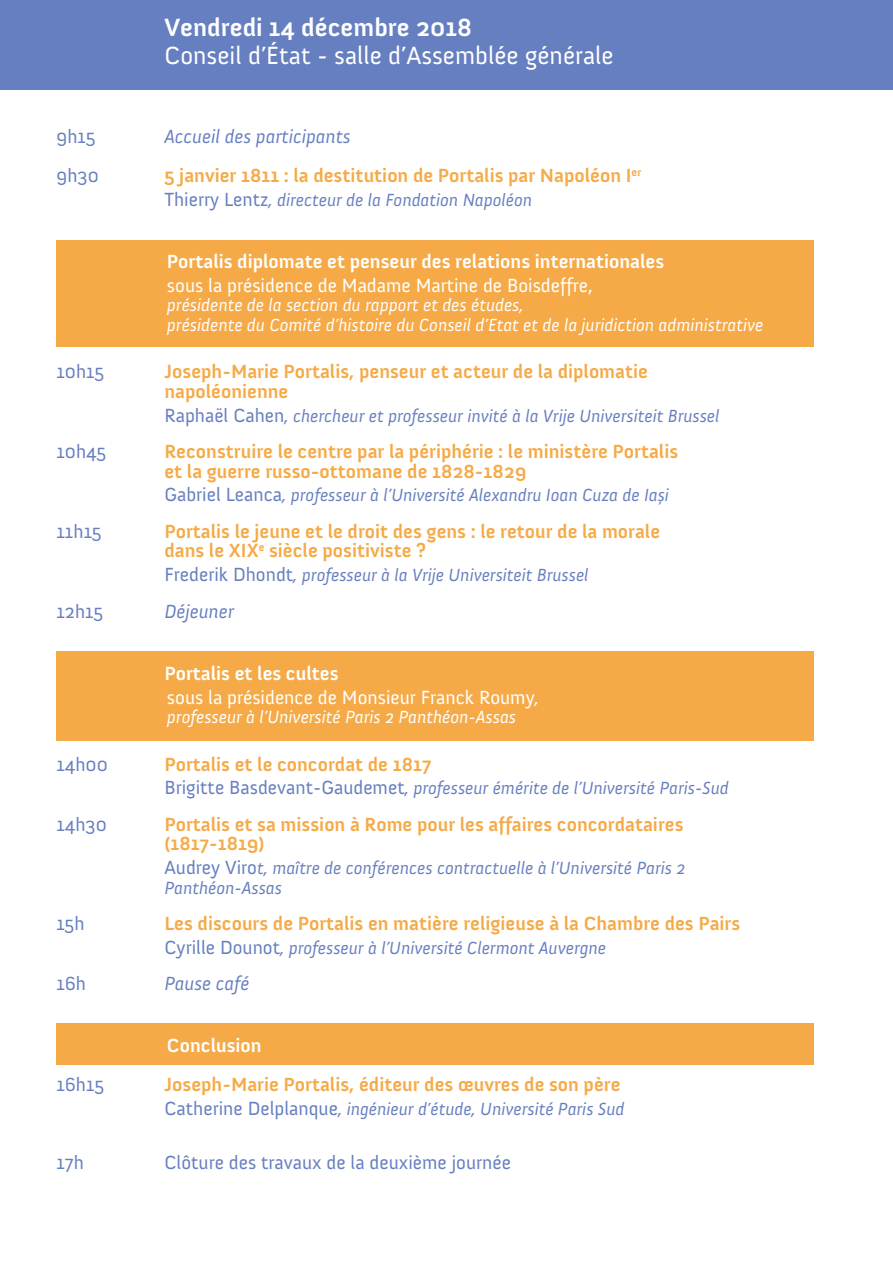
<style>
.page{position:relative;width:893px;height:1263px;background:#fff}
.page>*{position:absolute;margin:0;border:0;box-sizing:border-box;transform-origin:0 0}
.t1{font:25.5px "Anivers";color:#fff}
.t2{font:700 25.5px "Anivers";color:#fff}
.t3{font:700 19.5px/19.5px "Anivers";color:#f6aa47}
.t4{font:19.5px "Anivers";color:#667fc0}
.t5{font:700 19.5px "Anivers";color:#fff}
.t6{font:19.5px "Anivers";color:#fff}
.t7{font:italic 19.5px "Anivers";color:#667fc0}
.t8{font:italic 18px/19.5px "Anivers";color:#667fc0}
.t9{font:italic 18px "Anivers";color:#fff}
.s1{font-style:normal;font-size:19.5px}
.s2{font-style:italic;font-size:18px}
</style>
<div class="page">
<div style="left:56px;top:240px;width:758px;height:107px;background:#f6aa47"></div>
<div style="left:56px;top:651px;width:758px;height:89px;background:#f6aa47"></div>
<div style="left:56px;top:1023px;width:758px;height:42px;background:#f6aa47"></div>
<div style="left:0;top:0;width:893px;height:89px;background:#667fc0"></div>
<p class="t2" style="left:164px;top:13px;width:309px">Vendredi 14 décembre 2018</p>
<p class="t1" style="left:164px;top:42px;width:451px">Conseil d’État - salle d’Assemblée générale</p>
<p class="t4" style="left:56px;top:126px;width:41px">9h15</p>
<p class="t7" style="left:164px;top:126px;width:188px">Accueil des participants</p>
<p class="t4" style="left:56px;top:165px;width:44px">9h30</p>
<p class="t3" style="left:164px;top:166px;width:478px">5 janvier 1811 : la destitution de Portalis par Napoléon I<sup>er</sup></p>
<p class="t8" style="left:164px;top:191px;width:369px"><span class="s1">Thierry Lentz</span>, directeur de la Fondation Napoléon</p>
<p class="t5" style="left:167px;top:251px;width:499px">Portalis diplomate et penseur des relations internationales</p>
<p class="t6" style="left:167px;top:275px;width:427px">sous la présidence de Madame Martine de Boisdeffre,</p>
<p class="t9" style="left:167px;top:296px;width:358px">présidente de la section du rapport et des études,</p>
<p class="t9" style="left:167px;top:315px;width:598px">présidente du Comité d’histoire du Conseil d’Etat et de la juridiction administrative</p>
<p class="t4" style="left:56px;top:361px;width:49px">10h15</p>
<p class="t3" style="left:164px;top:362px;width:485px">Joseph-Marie Portalis, penseur et acteur de la diplomatie napoléonienne</p>
<p class="t8" style="left:164px;top:406px;width:557px"><span class="s1">Raphaël Cahen</span>, chercheur et professeur invité à la Vrije Universiteit Brussel</p>
<p class="t4" style="left:56px;top:441px;width:51px">10h45</p>
<p class="t3" style="left:164px;top:442px;width:515px">Reconstruire le centre par la périphérie : le ministère Portalis et la guerre russo-ottomane de 1828-1829</p>
<p class="t8" style="left:164px;top:486px;width:506px"><span class="s1">Gabriel Leanca</span>, professeur à l’Université Alexandru Ioan Cuza de Iași</p>
<p class="t4" style="left:56px;top:521px;width:47px">11h15</p>
<p class="t3" style="left:164px;top:522px;width:497px">Portalis le jeune et le droit des gens : le retour de la morale dans le XIX<sup>e</sup> siècle positiviste ?</p>
<p class="t8" style="left:164px;top:566px;width:426px"><span class="s1">Frederik Dhondt</span>, professeur à la Vrije Universiteit Brussel</p>
<p class="t4" style="left:56px;top:600px;width:48px">12h15</p>
<p class="t7" style="left:164px;top:601px;width:71px">Déjeuner</p>
<p class="t5" style="left:164px;top:662px;width:176px">Portalis et les cultes</p>
<p class="t6" style="left:167px;top:686px;width:374px">sous la présidence de Monsieur Franck Roumy<span class="s2">,</span></p>
<p class="t9" style="left:167px;top:707px;width:351px">professeur à l’Université Paris 2 Panthéon-Assas</p>
<p class="t4" style="left:56px;top:753px;width:53px">14h00</p>
<p class="t3" style="left:164px;top:754px;width:268px">Portalis et le concordat de 1817</p>
<p class="t8" style="left:164px;top:779px;width:566px"><span class="s1">Brigitte Basdevant-Gaudemet</span>, professeur émérite de l’Université Paris-Sud</p>
<p class="t4" style="left:56px;top:813px;width:52px">14h30</p>
<p class="t3" style="left:164px;top:815px;width:521px">Portalis et sa mission à Rome pour les affaires concordataires (1817-1819)</p>
<p class="t8" style="left:164px;top:858px;width:523px"><span class="s1">Audrey Viro</span>t, maître de conférences contractuelle à l’Université Paris 2<br>Panthéon-Assas</p>
<p class="t4" style="left:56px;top:913px;width:30px">15h</p>
<p class="t3" style="left:164px;top:914px;width:577px">Les discours de Portalis en matière religieuse à la Chambre des Pairs</p>
<p class="t8" style="left:164px;top:938px;width:443px"><span class="s1">Cyrille Dounot</span>, professeur à l’Université Clermont Auvergne</p>
<p class="t4" style="left:56px;top:973px;width:31px">16h</p>
<p class="t7" style="left:164px;top:973px;width:86px">Pause café</p>
<p class="t5" style="left:167px;top:1035px;width:96px">Conclusion</p>
<p class="t4" style="left:56px;top:1074px;width:49px">16h15</p>
<p class="t3" style="left:164px;top:1075px;width:458px">Joseph-Marie Portalis, éditeur des œuvres de son père</p>
<p class="t8" style="left:164px;top:1099px;width:462px"><span class="s1">Catherine Delplanque</span>, ingénieur d’étude, Université Paris Sud</p>
<p class="t4" style="left:56px;top:1151px;width:29px">17h</p>
<p class="t4" style="left:164px;top:1151px;width:348px">Clôture des travaux de la deuxième journée</p>
</div>
